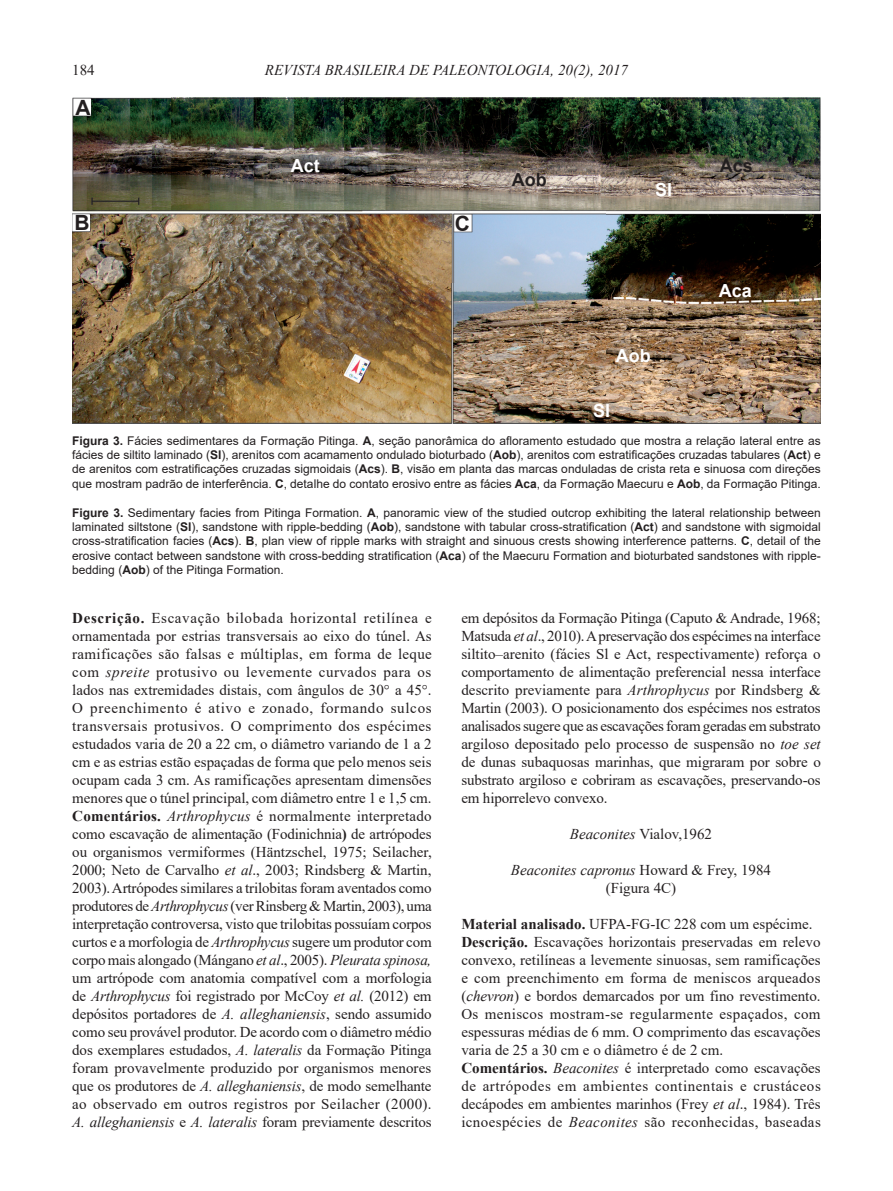
<style>
.page{position:relative;width:893px;height:1191px;background:#fff}
.page>*{position:absolute;margin:0;border:0;box-sizing:border-box;transform-origin:0 0}
.t1{font:700 21px "Arial";color:#231f20}
.t2{font:700 18px "Arial";color:#fff}
.t3{font:700 18px "Arial";color:#231f20}
.t4{font:15px/18px "Times New Roman";color:#231f20;text-align:justify}
.t5{font:italic 15px "Times New Roman";color:#231f20}
.t6{font:12px/14.4px "Arial";color:#231f20;text-align:justify}
.s1{font-weight:700}
.s2{font-style:italic}
</style>
<div class="page">
<img style="left:72px;top:98px;width:749px;height:325px">
<div style="left:455px;top:215px;width:15px;height:15px;background:#fff"></div>
<div style="left:74px;top:215px;width:16px;height:15px;background:#fff"></div>
<div style="left:75px;top:100px;width:16px;height:15px;background:#fff"></div>
<p class="t4" style="left:72px;top:60px;width:24px">184</p>
<p class="t5" style="left:265px;top:59px;width:365px">REVISTA BRASILEIRA DE PALEONTOLOGIA, 20(2), 2017</p>
<h1 class="t1" style="left:75px;top:93px;width:17px">A</h1>
<p class="t2" style="left:291px;top:153px;width:30px">Act</p>
<h1 class="t1" style="left:74px;top:208px;width:17px">B</h1>
<h1 class="t1" style="left:455px;top:208px;width:17px">C</h1>
<p class="t3" style="left:512px;top:166px;width:36px">Aob</p>
<p class="t2" style="left:655px;top:177px;width:19px">SI</p>
<p class="t2" style="left:616px;top:343px;width:36px">Aob</p>
<p class="t2" style="left:593px;top:398px;width:19px">SI</p>
<p class="t3" style="left:720px;top:153px;width:35px">Acs</p>
<p class="t2" style="left:719px;top:278px;width:35px">Aca</p>
<p class="t6" style="left:72px;top:433px;width:750px"><span class="s1">Figura 3.</span> Fácies sedimentares da Formação Pitinga. <span class="s1">A</span>, seção panorâmica do afloramento estudado que mostra a relação lateral entre as fácies de siltito laminado (<span class="s1">Sl</span>), arenitos com acamamento ondulado bioturbado (<span class="s1">Aob</span>), arenitos com estratificações cruzadas tabulares (<span class="s1">Act</span>) e de arenitos com estratificações cruzadas sigmoidais (<span class="s1">Acs</span>). <span class="s1">B</span>, visão em planta das marcas onduladas de crista reta e sinuosa com direções que mostram padrão de interferência. <span class="s1">C</span>, detalhe do contato erosivo entre as fácies <span class="s1">Aca</span>, da Formação Maecuru e <span class="s1">Aob</span>, da Formação Pitinga.</p>
<p class="t6" style="left:72px;top:505px;width:750px"><span class="s1">Figure 3.</span> Sedimentary facies from Pitinga Formation. <span class="s1">A</span>, panoramic view of the studied outcrop exhibiting the lateral relationship between laminated siltstone (<span class="s1">Sl</span>), sandstone with ripple-bedding (<span class="s1">Aob</span>), sandstone with tabular cross-stratification (<span class="s1">Act</span>) and sandstone with sigmoidal cross-stratification facies (<span class="s1">Acs</span>). <span class="s1">B</span>, plan view of ripple marks with straight and sinuous crests showing interference patterns. <span class="s1">C</span>, detail of the erosive contact between sandstone with cross-bedding stratification (<span class="s1">Aca</span>) of the Maecuru Formation and bioturbated sandstones with ripple&shy;bedding (<span class="s1">Aob</span>) of the Pitinga Formation.</p>
<p class="t4" style="left:72px;top:608px;width:361px"><span class="s1">Descrição.</span> Escavação bilobada horizontal retilínea e ornamentada por estrias transversais ao eixo do túnel. As ramificações são falsas e múltiplas, em forma de leque com <span class="s2">spreite</span> protusivo ou levemente curvados para os lados nas extremidades distais, com ângulos de 30° a 45°.<br>O preenchimento é ativo e zonado, formando sulcos transversais protusivos. O comprimento dos espécimes estudados varia de 20 a 22 cm, o diâmetro variando de 1 a 2 cm e as estrias estão espaçadas de forma que pelo menos seis ocupam cada 3 cm. As ramificações apresentam dimensões menores que o túnel principal, com diâmetro entre 1 e 1,5 cm.<br><span class="s1">Comentários.</span> <span class="s2">Arthrophycus</span> é normalmente interpretado como escavação de alimentação (Fodinichnia<span class="s1">)</span> de artrópodes ou organismos vermiformes (Häntzschel, 1975; Seilacher, 2000; Neto de Carvalho <span class="s2">et al</span>., 2003; Rindsberg &amp; Martin, 2003). Artrópodes similares a trilobitas foram aventados como produtores de <span class="s2">Arthrophycus</span> (ver Rinsberg &amp; Martin, 2003), uma interpretação controversa, visto que trilobitas possuíam corpos curtos e a morfologia de <span class="s2">Arthrophycus</span> sugere um produtor com corpo mais alongado ( Mángano <span class="s2">et al</span>., 2005). <span class="s2">Pleurata spinosa, </span>um artrópode com anatomia compatível com a morfologia de <span class="s2">Arthrophycus</span> foi registrado por McCoy <span class="s2">et al.</span> (2012) em depósitos portadores de <span class="s2">A. alleghaniensis</span>, sendo assumido como seu provável produtor. De acordo com o diâmetro médio dos exemplares estudados, <span class="s2">A. lateralis</span> da Formação Pitinga foram provavelmente produzido por organismos menores que os produtores de <span class="s2">A. alleghaniensis</span>, de modo semelhante ao observado em outros registros por Seilacher (2000).<br><span class="s2">A. alleghaniensis</span> e <span class="s2">A. lateralis</span> foram previamente descritos</p>
<p class="t4" style="left:461px;top:608px;width:361px">em depósitos da Formação Pitinga (Caputo &amp; Andrade, 1968; Matsuda <span class="s2">et al</span>., 2010). A preservação dos espécimes na interface siltito–arenito (fácies Sl e Act, respectivamente) reforça o comportamento de alimentação preferencial nessa interface descrito previamente para <span class="s2">Arthrophycus</span> por Rindsberg &amp; Martin (2003). O posicionamento dos espécimes nos estratos analisados sugere que as escavações foram geradas em substrato argiloso depositado pelo processo de suspensão no <span class="s2">toe set </span>de dunas subaquosas marinhas, que migraram por sobre o substrato argiloso e cobriram as escavações, preservando-os em hiporrelevo convexo.</p>
<p class="t4" style="left:570px;top:824px;width:144px"><span class="s2">Beaconites</span> Vialov,1962</p>
<p class="t4" style="left:511px;top:860px;width:262px;text-align:center"><span class="s2">Beaconites capronus</span> Howard &amp; Frey, 1984 (Figura 4C)</p>
<p class="t4" style="left:461px;top:914px;width:361px;text-align:left"><span class="s1">Material analisado.</span> UFPA-FG-IC 228 com um espécime.<br><span class="s1">Descrição.</span> Escavações horizontais preservadas em relevo convexo, retilíneas a levemente sinuosas, sem ramificações e com preenchimento em forma de meniscos arqueados (<span class="s2">chevron</span>) e bordos demarcados por um fino revestimento.<br>Os meniscos mostram-se regularmente espaçados, com espessuras médias de 6 mm. O comprimento das escavações varia de 25 a 30 cm e o diâmetro é de 2 cm.<br><span class="s1">Comentários.</span> <span class="s2">Beaconites</span> é interpretado como escavações de artrópodes em ambientes continentais e crustáceos decápodes em ambientes marinhos (Frey <span class="s2">et al</span>., 1984). Três icnoespécies de <span class="s2">Beaconites</span> são reconhecidas, baseadas</p>
</div>
